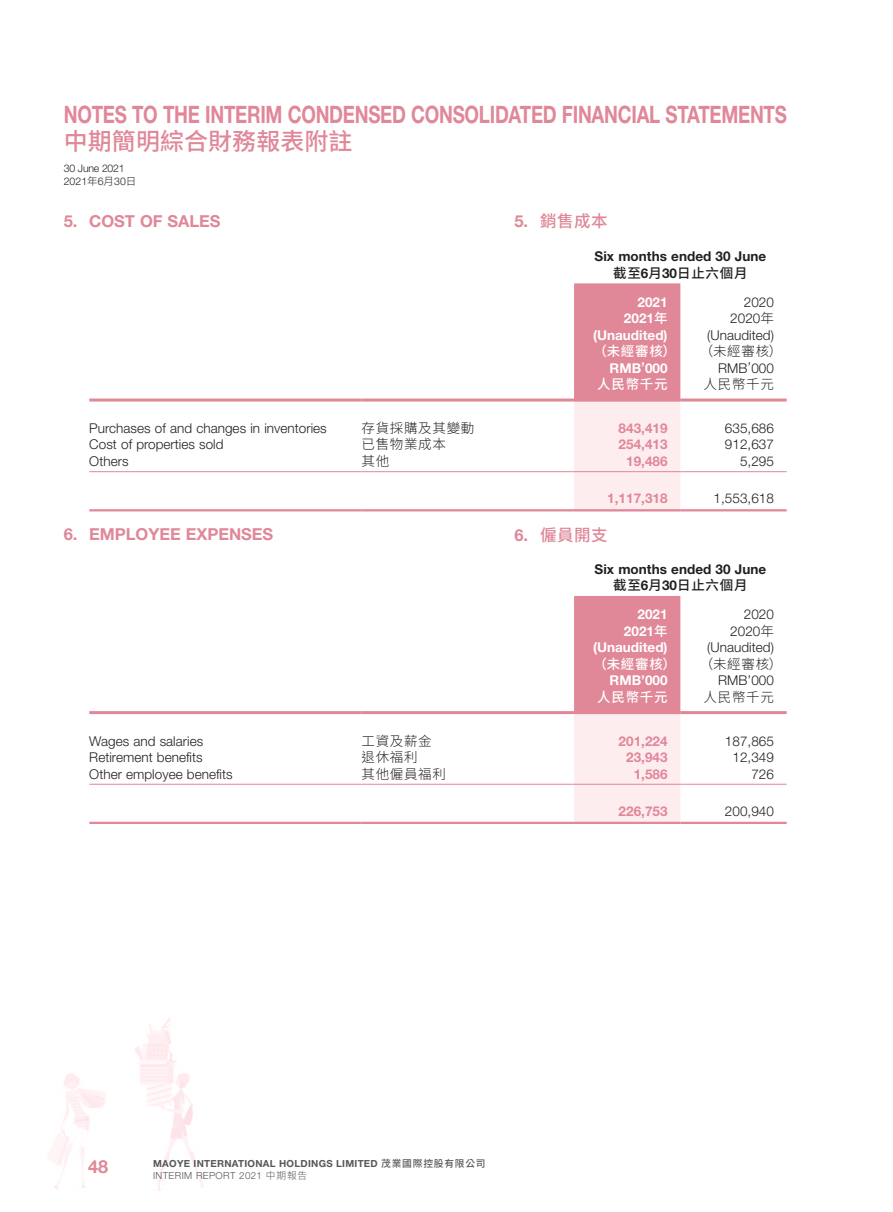
<style>
.page{position:relative;width:893px;height:1212px;background:#fff}
.page>*{position:absolute;margin:0;border:0;box-sizing:border-box;transform-origin:0 0}
.t1{font:700 24px "Helvetica Neue LT Std";letter-spacing:-.015em;color:#e08798;scale:.78 1}
.t2{font:500 24px "Source Han Sans TC";letter-spacing:.005em;color:#e08798}
.t3{font:700 18px "Helvetica Neue LT Std";color:#e08798}
.Heading_1{font:700 16.5px "Helvetica Neue LT Std";color:#e08798}
.C_Heading_1{font:500 16.5px "Source Han Sans TC";letter-spacing:.035em;color:#e08798}
.Body_Text{font:300 13.5px "Helvetica Neue LT Std";letter-spacing:.005em;color:#231f20}
.Body_Text-2{font:700 13.5px "Helvetica Neue LT Std";letter-spacing:.005em;color:#fff}
.Body_Text-3{font:700 13.5px "Helvetica Neue LT Std";letter-spacing:.005em;color:#e08798}
.Body_Text-4{font:300 13.5px "Source Han Sans TC";letter-spacing:.055em;color:#231f20}
.Body_Text-5{font:700 13.5px "Helvetica Neue LT Std";letter-spacing:.005em;color:#231f20}
.Body_Text-6{font:500 13.5px "Source Han Sans TC";letter-spacing:.055em;color:#231f20}
.Body_Text-7{font:500 13.5px "Source Han Sans TC";letter-spacing:.055em;color:#fff}
.t4{font:300 10.5px/14px "Helvetica Neue LT Std";letter-spacing:-.02em;color:#231f20}
.t5{font:700 9.75px/12px "Helvetica Neue LT Std";letter-spacing:.03em;color:#57585a}
.s1{font-family:"Source Han Sans TC"}
.s2{font-family:"Helvetica Neue LT Std";font-weight:700}
.s3{font-family:"Source Han Sans TC";font-weight:500}
.s4{font-weight:300}
.s5{font-family:"Source Han Sans TC";font-weight:300}
</style>
<div class="page">
<img style="left:48px;top:1073px;width:58px;height:116px">
<img style="left:134px;top:1017px;width:72px;height:173px">
<svg style="left:574px;top:283px;width:106px;height:226px;background:#eeb8c1"></svg>
<hr style="left:89px;top:398px;width:272px;height:3px;background:#e08798">
<hr style="left:361px;top:398px;width:213px;height:3px;background:#e08798">
<hr style="left:574px;top:398px;width:106px;height:3px;background:#e08798">
<hr style="left:680px;top:398px;width:107px;height:3px;background:#e08798">
<hr style="left:89px;top:471px;width:272px;height:1px;background:#e08798">
<hr style="left:361px;top:471px;width:213px;height:1px;background:#e08798">
<hr style="left:574px;top:471px;width:106px;height:1px;background:#e08798">
<hr style="left:680px;top:471px;width:107px;height:1px;background:#e08798">
<hr style="left:89px;top:509px;width:272px;height:2px;background:#e08798">
<hr style="left:361px;top:509px;width:213px;height:2px;background:#e08798">
<hr style="left:574px;top:509px;width:106px;height:2px;background:#e08798">
<hr style="left:680px;top:509px;width:107px;height:2px;background:#e08798">
<svg style="left:574px;top:596px;width:106px;height:226px;background:#eeb7c1"></svg>
<hr style="left:89px;top:711px;width:272px;height:3px;background:#e08798">
<hr style="left:361px;top:711px;width:213px;height:3px;background:#e08798">
<hr style="left:574px;top:711px;width:106px;height:3px;background:#e08798">
<hr style="left:680px;top:711px;width:107px;height:3px;background:#e08798">
<hr style="left:89px;top:784px;width:272px;height:1px;background:#e08798">
<hr style="left:361px;top:784px;width:213px;height:1px;background:#e08798">
<hr style="left:574px;top:784px;width:106px;height:1px;background:#e08798">
<hr style="left:680px;top:784px;width:107px;height:1px;background:#e08798">
<hr style="left:89px;top:822px;width:272px;height:2px;background:#e08798">
<hr style="left:361px;top:822px;width:213px;height:2px;background:#e08798">
<hr style="left:574px;top:822px;width:106px;height:2px;background:#e08798">
<hr style="left:680px;top:822px;width:107px;height:2px;background:#e08798">
<h1 class="t1" style="left:64px;top:100px;width:929px">NOTES TO THE INTERIM CONDENSED CONSOLIDATED FINANCIAL STATEMENTS</h1>
<h1 class="t2" style="left:64px;top:128px;width:290px">中期簡明綜合財務報表附註</h1>
<p class="t4" style="left:64px;top:161px;width:74px">30 June 2021<br>2021<span class="s1">年</span>6<span class="s1">月</span>30<span class="s1">日</span></p>
<p class="Heading_1" style="left:64px;top:211px;width:158px">5. COST OF SALES</p>
<p class="C_Heading_1" style="left:514px;top:212px;width:95px"><span class="s2">5.</span> 銷售成本</p>
<p class="Body_Text-5" style="left:594px;top:248px;width:173px">Six months ended 30 June</p>
<p class="Body_Text-6" style="left:613px;top:265px;width:136px">截至<span class="s2">6</span>月<span class="s2">30</span>日止六個月</p>
<p class="Body_Text-2" style="left:637px;top:294px;width:32px">2021</p>
<p class="Body_Text" style="left:744px;top:294px;width:32px">2020</p>
<p class="Body_Text-2" style="left:624px;top:310px;width:45px">2021<span class="s3">年</span></p>
<p class="Body_Text" style="left:730px;top:310px;width:45px">2020<span class="s1">年</span></p>
<p class="Body_Text-2" style="left:593px;top:327px;width:76px">(Unaudited)</p>
<p class="Body_Text" style="left:707px;top:327px;width:68px">(Unaudited)</p>
<p class="Body_Text-7" style="left:594px;top:344px;width:84px">（未經審核）</p>
<p class="Body_Text-4" style="left:700px;top:344px;width:84px">（未經審核）</p>
<p class="Body_Text-2" style="left:610px;top:360px;width:59px">RMB’000</p>
<p class="Body_Text" style="left:718px;top:360px;width:57px">RMB’000</p>
<p class="Body_Text-7" style="left:597px;top:377px;width:72px">人民幣千元</p>
<p class="Body_Text-4" style="left:704px;top:377px;width:72px">人民幣千元</p>
<p class="Body_Text" style="left:89px;top:420px;width:239px">Purchases of and changes in inventories</p>
<p class="Body_Text-4" style="left:361px;top:420px;width:115px">存貨採購及其變動</p>
<p class="Body_Text-3" style="left:619px;top:420px;width:51px">843,419</p>
<p class="Body_Text" style="left:725px;top:420px;width:51px">635,686</p>
<p class="Body_Text" style="left:89px;top:436px;width:136px">Cost of properties sold</p>
<p class="Body_Text-4" style="left:361px;top:437px;width:86px">已售物業成本</p>
<p class="Body_Text-3" style="left:619px;top:436px;width:51px">254,413</p>
<p class="Body_Text" style="left:725px;top:436px;width:51px">912,637</p>
<p class="Body_Text" style="left:89px;top:453px;width:41px">Others</p>
<p class="Body_Text-4" style="left:361px;top:453px;width:29px">其他</p>
<p class="Body_Text-3" style="left:626px;top:453px;width:43px">19,486</p>
<p class="Body_Text" style="left:740px;top:453px;width:35px">5,295</p>
<p class="Body_Text-3" style="left:607px;top:490px;width:62px">1,117,318</p>
<p class="Body_Text" style="left:714px;top:490px;width:62px">1,553,618</p>
<p class="Heading_1" style="left:64px;top:524px;width:211px">6. EMPLOYEE EXPENSES</p>
<p class="Body_Text-5" style="left:594px;top:560px;width:173px">Six months ended 30 June</p>
<p class="Body_Text-6" style="left:613px;top:577px;width:136px">截至<span class="s2">6</span>月<span class="s2">30</span>日止六個月</p>
<p class="Body_Text-2" style="left:637px;top:606px;width:32px">2021</p>
<p class="Body_Text" style="left:744px;top:606px;width:32px">2020</p>
<p class="Body_Text-2" style="left:624px;top:623px;width:45px">2021<span class="s3">年</span></p>
<p class="Body_Text" style="left:730px;top:623px;width:45px">2020<span class="s1">年</span></p>
<p class="Body_Text-2" style="left:593px;top:639px;width:76px">(Unaudited)</p>
<p class="Body_Text" style="left:707px;top:639px;width:68px">(Unaudited)</p>
<p class="Body_Text-7" style="left:594px;top:656px;width:84px">（未經審核）</p>
<p class="Body_Text-4" style="left:700px;top:656px;width:84px">（未經審核）</p>
<p class="Body_Text-2" style="left:610px;top:672px;width:59px">RMB’000</p>
<p class="Body_Text" style="left:718px;top:672px;width:57px">RMB’000</p>
<p class="Body_Text-7" style="left:597px;top:689px;width:72px">人民幣千元</p>
<p class="Body_Text-4" style="left:704px;top:689px;width:72px">人民幣千元</p>
<p class="Body_Text" style="left:89px;top:732px;width:115px">Wages and salaries</p>
<p class="Body_Text-4" style="left:361px;top:733px;width:72px">工資及薪金</p>
<p class="Body_Text-3" style="left:619px;top:732px;width:51px">201,224</p>
<p class="Body_Text" style="left:725px;top:732px;width:51px">187,865</p>
<p class="Body_Text" style="left:89px;top:749px;width:115px">Retirement benefits</p>
<p class="Body_Text-4" style="left:361px;top:749px;width:58px">退休福利</p>
<p class="Body_Text-3" style="left:626px;top:749px;width:43px">23,943</p>
<p class="Body_Text" style="left:732px;top:749px;width:43px">12,349</p>
<p class="Body_Text" style="left:89px;top:765px;width:145px">Other employee benefits</p>
<p class="Body_Text-4" style="left:361px;top:766px;width:86px">其他僱員福利</p>
<p class="Body_Text-3" style="left:634px;top:765px;width:35px">1,586</p>
<p class="Body_Text" style="left:751px;top:765px;width:24px">726</p>
<p class="Body_Text-3" style="left:619px;top:803px;width:51px">226,753</p>
<p class="Body_Text" style="left:725px;top:803px;width:51px">200,940</p>
<p class="C_Heading_1" style="left:514px;top:526px;width:95px"><span class="s2">6.</span> 僱員開支</p>
<h2 class="t3" style="left:88px;top:1155px;width:22px">48</h2>
<p class="t5" style="left:153px;top:1157px;width:334px">MAOYE INTERNATIONAL HOLDINGS LIMITED <span class="s3">茂業國際控股有限公司<br></span><span class="s4">INTERIM REPORT 2021</span> <span class="s5">中期報告</span></p>
</div>
